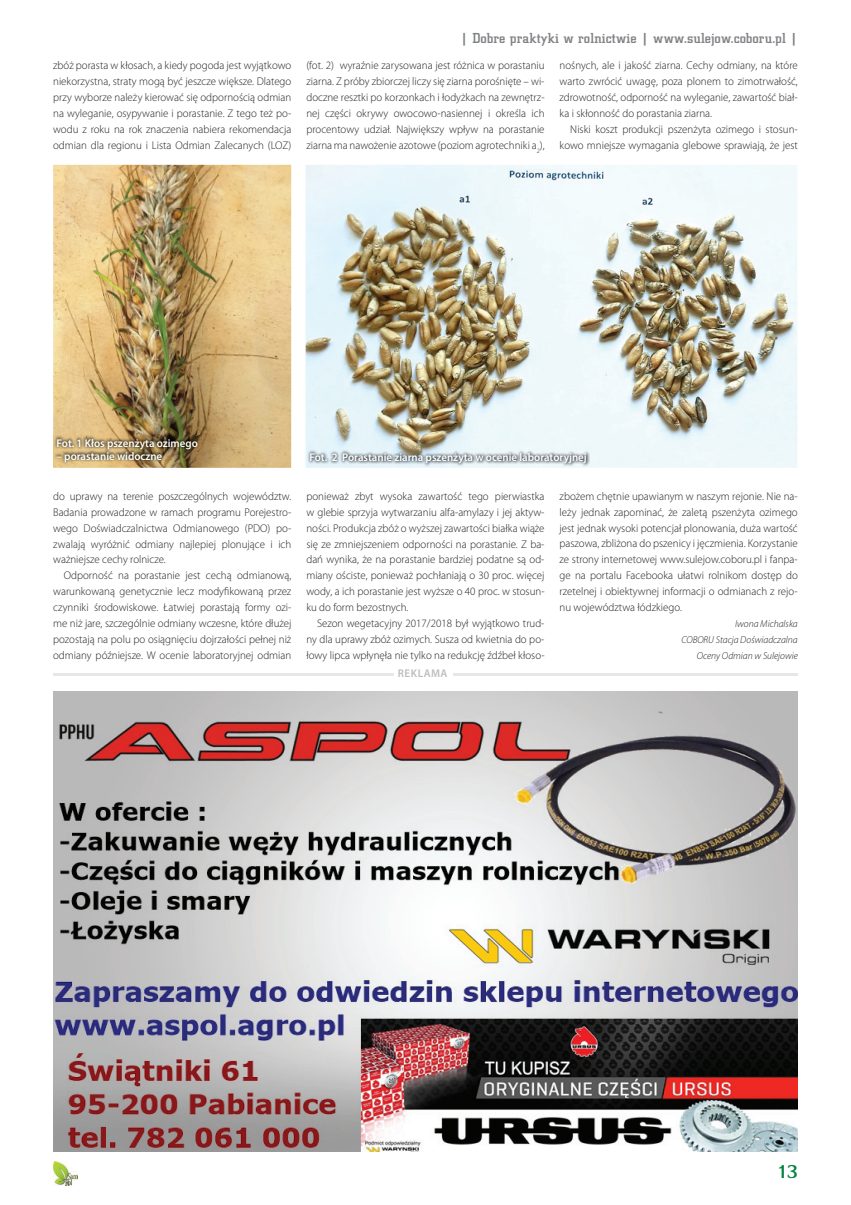
<style>
.page{position:relative;width:851px;height:1205px;background:#fff}
.page>*{position:absolute;margin:0;border:0;box-sizing:border-box;transform-origin:0 0}
.t1{font:700 17.5px "Altrincham";color:#008340}
.t2{font:500 15px "City DEE";letter-spacing:.01em;color:#808285}
.t3{font:300 11.25px/16px "Myriad Pro";color:#231f20;text-align:justify}
.t4{font:600 11.25px "Myriad Pro";color:#fff}
.t5{font:600 11.25px "Myriad Pro";letter-spacing:.05em;color:#bcbdc0}
.t6{font:italic 300 10px/16px "Myriad Pro";color:#231f20;text-align:right}
</style>
<div class="page">
<img style="left:53px;top:1161px;width:25px;height:24px">
<img style="left:305px;top:165px;width:492px;height:303px">
<img style="left:53px;top:165px;width:238px;height:303px">
<img style="left:53px;top:691px;width:744px;height:461px">
<hr style="left:53px;top:673px;width:341px;height:2px;background:#e6e7e9">
<hr style="left:453px;top:673px;width:344px;height:2px;background:#e6e7e9">
<img style="left:307px;top:449px;width:283px;height:18px">
<img style="left:54px;top:435px;width:147px;height:30px">
<p class="t3" style="left:53px;top:58px;width:240px">zbóż porasta w kłosach, a kiedy pogoda jest wyjątkowo niekorzystna, straty mogą być jeszcze większe. Dlatego przy wyborze należy kierować się odpornością odmian na wyleganie, osypywanie i porastanie. Z tego też po&shy;wodu z roku na rok znaczenia nabiera rekomendacja odmian dla regionu i Lista Odmian Zalecanych (LOZ)</p>
<h2 class="t2" style="left:460px;top:30px;width:339px">| Dobre praktyki w rolnictwie | www.sulejow.coboru.pl |</h2>
<p class="t3" style="left:306px;top:57px;width:240px">(fot. 2) wyraźnie zarysowana jest różnica w porastaniu ziarna. Z próby zbiorczej liczy się ziarna porośnięte – wi&shy;doczne resztki po korzonkach i łodyżkach na zewnętrz&shy;nej części okrywy owocowo-nasiennej i określa ich procentowy udział. Największy wpływ na porastanie ziarna ma nawożenie azotowe (poziom agrotechniki a<sub>2</sub>),</p>
<p class="t3" style="left:559px;top:57px;width:240px">nośnych, ale i jakość ziarna. Cechy odmiany, na które warto zwrócić uwagę, poza plonem to zimotrwałość, zdrowotność, odporność na wyleganie, zawartość biał&shy;ka i skłonność do porastania ziarna.</p>
<p class="t3" style="left:559px;top:121px;width:240px;text-align:right">Niski koszt produkcji pszenżyta ozimego i stosun&shy;kowo mniejsze wymagania glebowe sprawiają, że jest</p>
<p class="t4" style="left:57px;top:436px;width:143px">Fot. 1 Kłos pszenżyta ozimego</p>
<p class="t4" style="left:57px;top:449px;width:107px">– porastanie widoczne</p>
<p class="t3" style="left:53px;top:488px;width:240px">do uprawy na terenie poszczególnych województw.<br>Badania prowadzone w ramach programu Porejestro&shy;wego Doświadczalnictwa Odmianowego (PDO) po&shy;zwalają wyróżnić odmiany najlepiej plonujące i ich ważniejsze cechy rolnicze.</p>
<p class="t3" style="left:53px;top:568px;width:240px;text-indent:11px">Odporność na porastanie jest cechą odmianową, warunkowaną genetycznie lecz modyfikowaną przez czynniki środowiskowe. Łatwiej porastają formy ozi&shy;me niż jare, szczególnie odmiany wczesne, które dłużej pozostają na polu po osiągnięciu dojrzałości pełnej niż odmiany późniejsze. W ocenie laboratoryjnej odmian</p>
<p class="t4" style="left:309px;top:450px;width:279px">Fot. 2 Porastanie ziarna pszenżyta w ocenie laboratoryjnej</p>
<p class="t3" style="left:306px;top:488px;width:240px">ponieważ zbyt wysoka zawartość tego pierwiastka w glebie sprzyja wytwarzaniu alfa-amylazy i jej aktyw&shy;ności. Produkcja zbóż o wyższej zawartości białka wiąże się ze zmniejszeniem odporności na porastanie. Z ba&shy;dań wynika, że na porastanie bardziej podatne są od&shy;miany ościste, ponieważ pochłaniają o 30 proc. więcej wody, a ich porastanie jest wyższe o 40 proc. w stosun&shy;ku do form bezostnych.</p>
<p class="t3" style="left:306px;top:616px;width:240px;text-indent:11px">Sezon wegetacyjny 2017/2018 był wyjątkowo trud&shy;ny dla uprawy zbóż ozimych. Susza od kwietnia do po&shy;łowy lipca wpłynęła nie tylko na redukcję źdźbeł kłoso-</p>
<p class="t5" style="left:398px;top:666px;width:51px">REKLAMA</p>
<p class="t3" style="left:559px;top:488px;width:240px">zbożem chętnie upawianym w naszym rejonie. Nie na&shy;leży jednak zapominać, że zaletą pszenżyta ozimego jest jednak wysoki potencjał plonowania, duża wartość paszowa, zbliżona do pszenicy i jęczmienia. Korzystanie ze strony internetowej www.sulejow.coboru.pl i fanpa&shy;ge na portalu Facebooka ułatwi rolnikom dostęp do rzetelnej i obiektywnej informacji o odmianach z rejo&shy;nu województwa łódzkiego.</p>
<p class="t6" style="left:681px;top:616px;width:118px">Iwona Michalska<br>COBORU Stacja Doświadczalna<br>Oceny Odmian w Sulejowie</p>
<h1 class="t1" style="left:776px;top:1161px;width:23px">13</h1>
</div>
